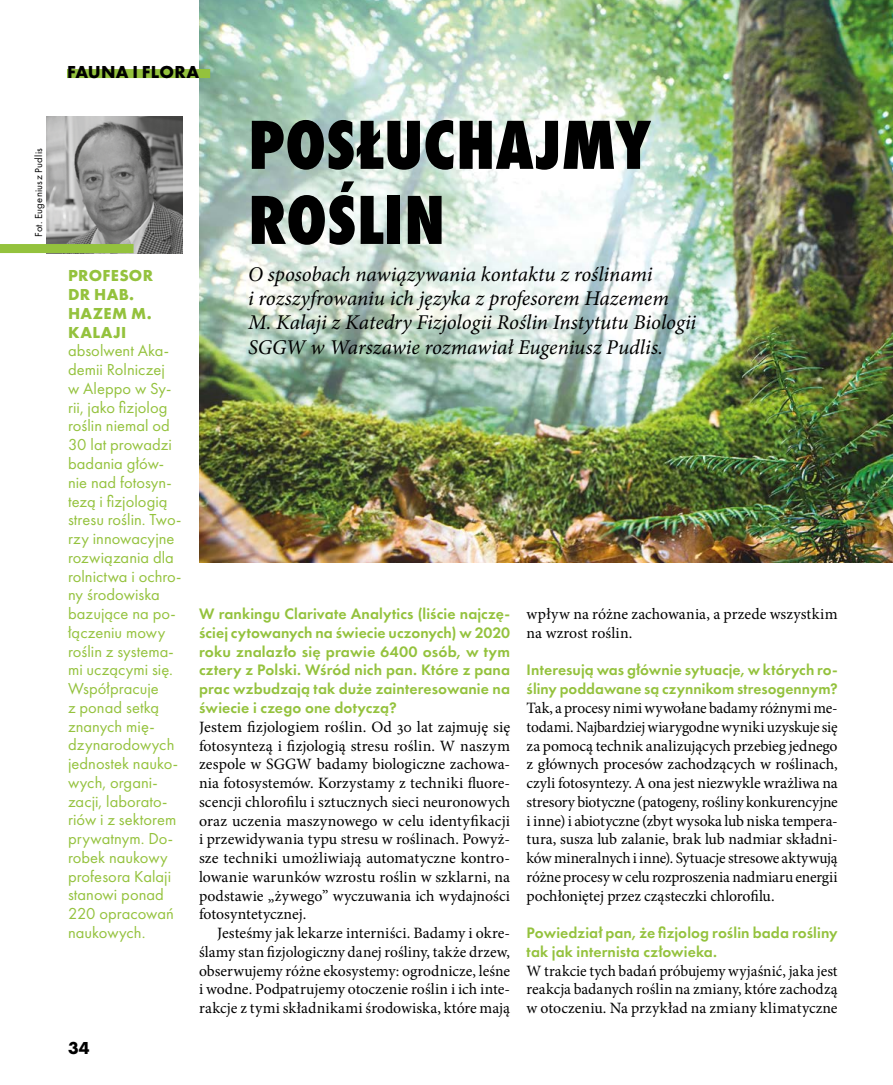
<style>
.page{position:relative;width:893px;height:1085px;background:#fff}
.page>*{position:absolute;margin:0;border:0;box-sizing:border-box;transform-origin:0 0}
.t1{font:800 72px/75px "Futura PT Cond";letter-spacing:.005em;color:#000}
.t2{font:italic 21px/24px "Minion Pro";letter-spacing:-.005em;color:#000}
.t3{font:700 18px "Futura PT";letter-spacing:.015em;color:#000}
.t4{font:16.5px/18.8px "Futura PT";letter-spacing:.005em;color:#94c23d}
.t5{font:700 16.5px/18.8px "Futura PT";letter-spacing:.02em;color:#94c23d}
.t6{font:15.75px/18.8px "Minion Pro";letter-spacing:.005em;color:#000;text-align:justify}
.t7{font:600 15.75px/18.8px "Futura PT";letter-spacing:.005em;color:#94c23d}
.t8{font:10.5px "Futura PT";letter-spacing:.03em;color:#000}
</style>
<div class="page">
<img style="left:200px;top:0;width:693px;height:563px">
<div style="left:67px;top:69px;width:143px;height:9px;background:#94c23d"></div>
<img style="left:46px;top:117px;width:137px;height:136px">
<div style="left:0;top:244px;width:134px;height:9px;background:#94c23d"></div>
<p class="t8" style="left:32px;top:237px;width:90px;rotate:-90deg">Fot. Eugeniusz Pudlis</p>
<p class="t3" style="left:67px;top:60px;width:134px">FAUNA I FLORA</p>
<p class="t5" style="left:68px;top:266px;width:87px">PROFESOR<br>DR HAB.<br>HAZEM M.<br>KALAJI</p>
<p class="t4" style="left:68px;top:341px;width:115px">absolwent Aka&shy;demii Rolniczej<br>w Aleppo w Sy&shy;rii, jako fizjolog roślin niemal od<br>30 lat prowadzi badania głów&shy;nie nad fotosyn&shy;tezą i fizjologią stresu roślin. Two&shy;rzy innowacyjne rozwiązania dla rolnictwa i ochro&shy;ny środowiska bazujące na po&shy;łączeniu mowy roślin z systema&shy;mi uczącymi się.<br>Współpracuje<br>z ponad setką znanych mię&shy;dzynarodowych jednostek nauko&shy;wych, organi&shy;zacji, laborato&shy;riów i z sektorem prywatnym. Do&shy;robek naukowy profesora Kalaji stanowi ponad<br>220 opracowań naukowych.</p>
<p class="t3" style="left:68px;top:1035px;width:23px">34</p>
<h1 class="t1" style="left:248px;top:107px;width:404px">POSŁUCHAJMY<br>ROŚLIN</h1>
<h2 class="t2" style="left:248px;top:263px;width:450px">O sposobach nawiązywania kontaktu z roślinami<br>i rozszyfrowaniu ich języka z profesorem Hazemem M. Kalaji z Katedry Fizjologii Roślin Instytutu Biologii SGGW w Warszawie rozmawiał Eugeniusz Pudlis.</h2>
<p class="t7" style="left:199px;top:604px;width:313px;text-align:justify">W rankingu Clarivate Analytics (liście najczę&shy;ściej cytowanych na świecie uczonych) w 2020 roku znalazło się prawie 6400 osób, w tym cztery z Polski. Wśród nich pan. Które z pana prac wzbudzają tak duże zainteresowanie na świecie i czego one dotyczą?</p>
<p class="t6" style="left:199px;top:717px;width:313px">Jestem fizjologiem roślin. Od 30 lat zajmuję się fotosyntezą i fizjologią stresu roślin. W naszym zespole w SGGW badamy biologiczne zachowa&shy;nia fotosystemów. Korzystamy z techniki fluore&shy;scencji chlorofilu i sztucznych sieci neuronowych oraz uczenia maszynowego w celu identyfikacji i przewidywania typu stresu w roślinach. Powyż&shy;sze techniki umożliwiają automatyczne kontro&shy;lowanie warunków wzrostu roślin w szklarni, na podstawie „żywego” wyczuwania ich wydajności fotosyntetycznej.</p>
<p class="t6" style="left:199px;top:923px;width:313px;text-indent:18px">Jesteśmy jak lekarze interniści. Badamy i okre&shy;ślamy stan fizjologiczny danej rośliny, także drzew, obserwujemy różne ekosystemy: ogrodnicze, leśne i wodne. Podpatrujemy otoczenie roślin i ich inte&shy;rakcje z tymi składnikami środowiska, które mają</p>
<p class="t6" style="left:527px;top:604px;width:313px">wpływ na różne zachowania, a przede wszystkim na wzrost roślin.</p>
<p class="t7" style="left:527px;top:660px;width:313px">Interesują was głównie sytuacje, w których ro&shy;śliny poddawane są czynnikom stresogennym?</p>
<p class="t6" style="left:527px;top:698px;width:313px">Tak, a procesy nimi wywołane badamy różnymi me&shy;todami. Najbardziej wiarygodne wyniki uzyskuje się za pomocą technik analizujących przebieg jednego z głównych procesów zachodzących w roślinach, czyli fotosyntezy. A ona jest niezwykle wrażliwa na stresory biotyczne (patogeny, rośliny konkurencyjne i inne) i abiotyczne (zbyt wysoka lub niska tempera&shy;tura, susza lub zalanie, brak lub nadmiar składni&shy;ków mineralnych i inne). Sytuacje stresowe aktywują różne procesy w celu rozproszenia nadmiaru energii pochłoniętej przez cząsteczki chlorofilu.</p>
<p class="t7" style="left:527px;top:923px;width:313px">Powiedział pan, że fizjolog roślin bada rośliny tak jak internista człowieka.</p>
<p class="t6" style="left:527px;top:961px;width:313px">W trakcie tych badań próbujemy wyjaśnić, jaka jest reakcja badanych roślin na zmiany, które zachodzą w otoczeniu. Na przykład na zmiany klimatyczne</p>
</div>
